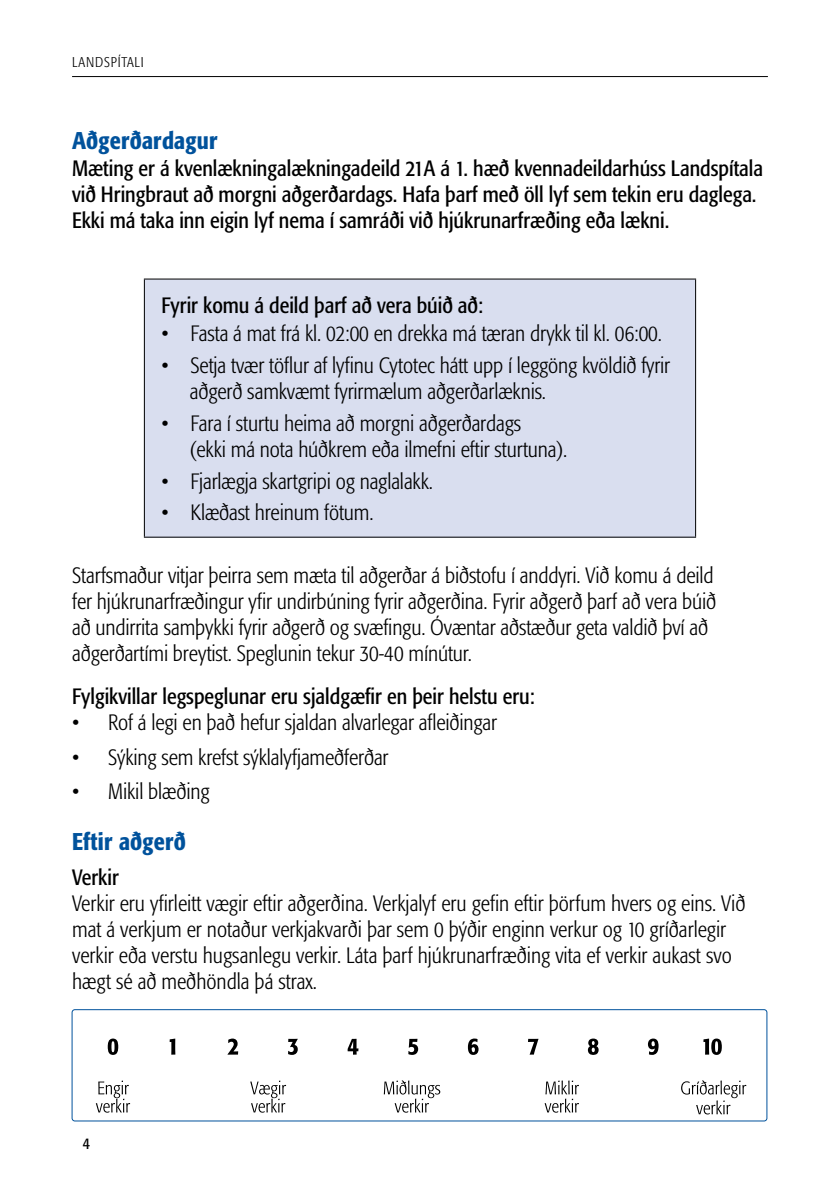
<style>
.page{position:relative;width:840px;height:1191px;background:#fff}
.page>*{position:absolute;margin:0;border:0;box-sizing:border-box;transform-origin:0 0}
.t1{font:500 condensed 24px "Formata";letter-spacing:.01em;color:#00529c}
.t2{font:300 condensed 22px/26px "Formata";letter-spacing:-.005em;color:#000}
.t3{font:condensed 22px/26px "Formata";color:#000}
.t4{font:condensed 16px "Formata";color:#000}
.t5{font:300 condensed 14px "Formata";letter-spacing:.05em;color:#000}
</style>
<div class="page">
<hr style="left:72px;top:76px;width:695px;height:1px;background:#000">
<div style="left:144px;top:279px;width:551px;height:258px;background:#d9deef"></div>
<hr style="left:144px;top:278px;width:551px;height:1px;background:#000">
<hr style="left:144px;top:279px;width:1px;height:257px;background:#000">
<hr style="left:694px;top:279px;width:1px;height:257px;background:#000">
<hr style="left:144px;top:536px;width:551px;height:1px;background:#000">
<div style="left:72px;top:1009px;width:695px;height:112px;border:1px solid #00529c;border-radius:3px"></div>
<svg style="left:681px;top:1080px;width:64px;height:34px"></svg>
<svg style="left:544px;top:1080px;width:34px;height:32px"></svg>
<svg style="left:383px;top:1080px;width:57px;height:32px"></svg>
<svg style="left:250px;top:1080px;width:36px;height:32px"></svg>
<svg style="left:96px;top:1080px;width:34px;height:32px"></svg>
<svg style="left:108px;top:1038px;width:10px;height:17px"></svg>
<svg style="left:169px;top:1038px;width:6px;height:16px"></svg>
<svg style="left:228px;top:1038px;width:10px;height:16px"></svg>
<svg style="left:288px;top:1038px;width:9px;height:17px"></svg>
<svg style="left:347px;top:1038px;width:11px;height:16px"></svg>
<svg style="left:408px;top:1038px;width:10px;height:17px"></svg>
<svg style="left:467px;top:1038px;width:11px;height:17px"></svg>
<svg style="left:528px;top:1038px;width:10px;height:16px"></svg>
<svg style="left:587px;top:1038px;width:11px;height:17px"></svg>
<svg style="left:647px;top:1038px;width:11px;height:17px"></svg>
<svg style="left:703px;top:1038px;width:18px;height:17px"></svg>
<p class="t5" style="left:72px;top:54px;width:73px">LANDSPÍTALI</p>
<p class="t1" style="left:72px;top:126px;width:147px">Aðgerðardagur</p>
<p class="t3" style="left:72px;top:155px;width:692px">Mæting er á kvenlækningalækningadeild 21A á 1. hæð kvennadeildarhúss Landspítala við Hringbraut að morgni aðgerðardags. Hafa þarf með öll lyf sem tekin eru daglega.<br>Ekki má taka inn eigin lyf nema í samráði við hjúkrunarfræðing eða lækni.</p>
<p class="t3" style="left:161px;top:292px;width:323px">Fyrir komu á deild þarf að vera búið að:</p>
<p class="t2" style="left:161px;top:321px;width:501px">• Fasta á mat frá kl. 02:00 en drekka má tæran drykk til kl. 06:00.</p>
<p class="t2" style="left:190px;top:353px;width:481px;text-indent:-28px">• Setja tvær töflur af lyfinu Cytotec hátt upp í leggöng kvöldið fyrir aðgerð samkvæmt fyrirmælum aðgerðarlæknis.</p>
<p class="t2" style="left:190px;top:410px;width:379px;text-indent:-28px">• Fara í sturtu heima að morgni aðgerðardags<br>(ekki má nota húðkrem eða ilmefni eftir sturtuna).</p>
<p class="t2" style="left:161px;top:468px;width:273px">• Fjarlægja skartgripi og naglalakk.</p>
<p class="t2" style="left:161px;top:500px;width:213px">• Klæðast hreinum fötum.</p>
<p class="t2" style="left:72px;top:562px;width:645px">Starfsmaður vitjar þeirra sem mæta til aðgerðar á biðstofu í anddyri. Við komu á deild fer hjúkrunarfræðingur yfir undirbúning fyrir aðgerðina. Fyrir aðgerð þarf að vera búið að undirrita samþykki fyrir aðgerð og svæfingu. Óvæntar aðstæður geta valdið því að aðgerðartími breytist. Speglunin tekur 30-40 mínútur.</p>
<p class="t3" style="left:72px;top:683px;width:464px">Fylgikvillar legspeglunar eru sjaldgæfir en þeir helstu eru:</p>
<p class="t2" style="left:72px;top:709px;width:426px">• Rof á legi en það hefur sjaldan alvarlegar afleiðingar</p>
<p class="t2" style="left:72px;top:744px;width:318px">• Sýking sem krefst sýklalyfjameðferðar</p>
<p class="t2" style="left:72px;top:778px;width:139px">• Mikil blæðing</p>
<p class="t1" style="left:72px;top:827px;width:115px">Eftir aðgerð</p>
<p class="t3" style="left:72px;top:864px;width:48px">Verkir</p>
<p class="t2" style="left:72px;top:890px;width:674px">Verkir eru yfirleitt vægir eftir aðgerðina. Verkjalyf eru gefin eftir þörfum hvers og eins. Við mat á verkjum er notaður verkjakvarði þar sem 0 þýðir enginn verkur og 10 gríðarlegir verkir eða verstu hugsanlegu verkir. Láta þarf hjúkrunarfræðing vita ef verkir aukast svo hægt sé að meðhöndla þá strax.</p>
<p class="t4" style="left:83px;top:1133px;width:9px">4</p>
</div>
